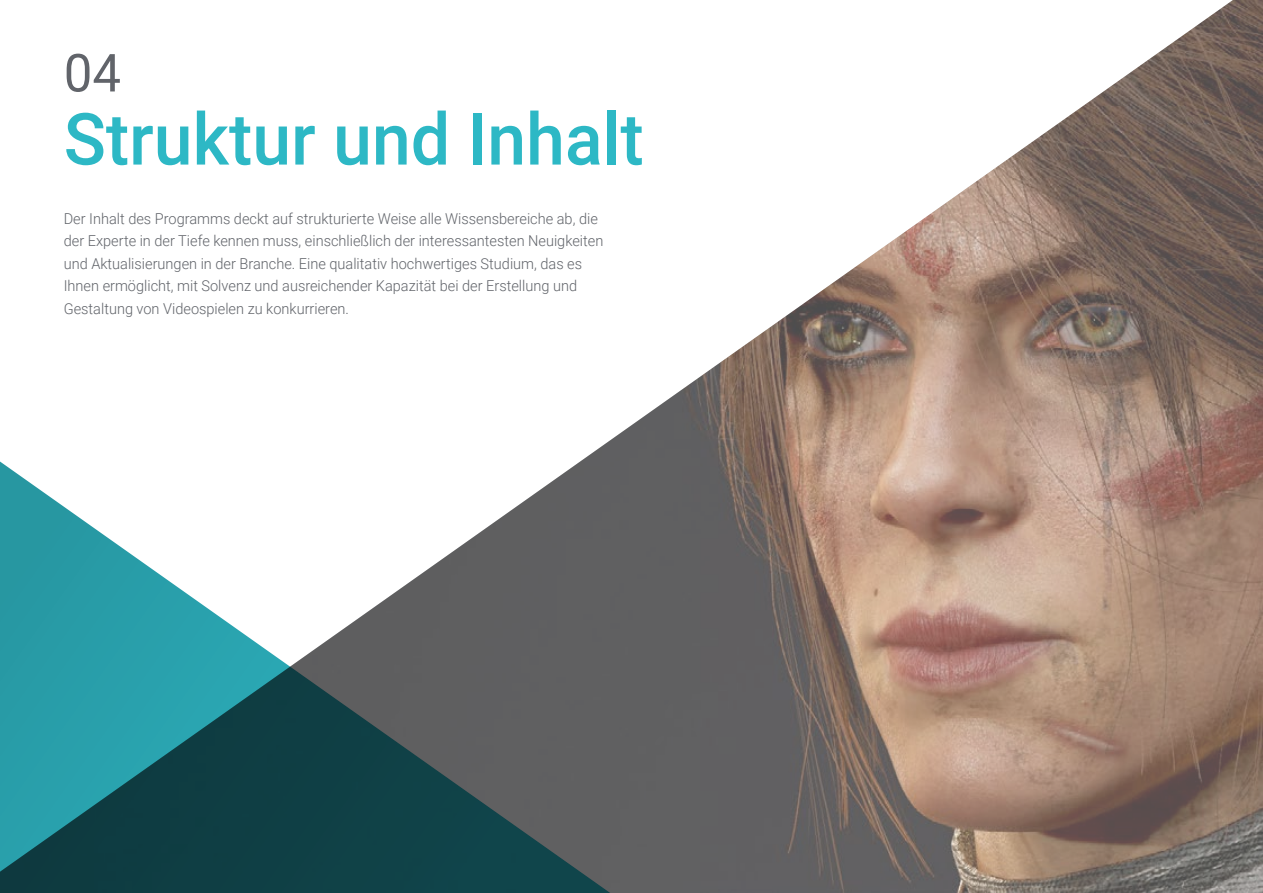
<style>
.page{position:relative;width:1263px;height:893px;background:#fff}
.page>*{position:absolute;margin:0;border:0;box-sizing:border-box;transform-origin:0 0}
.t1{font:500 72px "Roboto";color:#2db8c5}
.t2{font:52.5px "Roboto";color:#61646a}
.t3{font:300 15px/22.5px "Roboto";color:#61646a}
</style>
<div class="page">
<img style="left:602px;top:0;width:661px;height:893px">
<svg style="left:0;top:446px;width:640px;height:447px"></svg>
<h2 class="t2" style="left:64px;top:36px;width:59px">04</h2>
<h1 class="t1" style="left:64px;top:89px;width:581px">Struktur und Inhalt</h1>
<p class="t3" style="left:64px;top:207px;width:541px">Der Inhalt des Programms deckt auf strukturierte Weise alle Wissensbereiche ab, die der Experte in der Tiefe kennen muss, einschließlich der interessantesten Neuigkeiten und Aktualisierungen in der Branche. Eine qualitativ hochwertiges Studium, das es Ihnen ermöglicht, mit Solvenz und ausreichender Kapazität bei der Erstellung und Gestaltung von Videospielen zu konkurrieren.</p>
</div>
